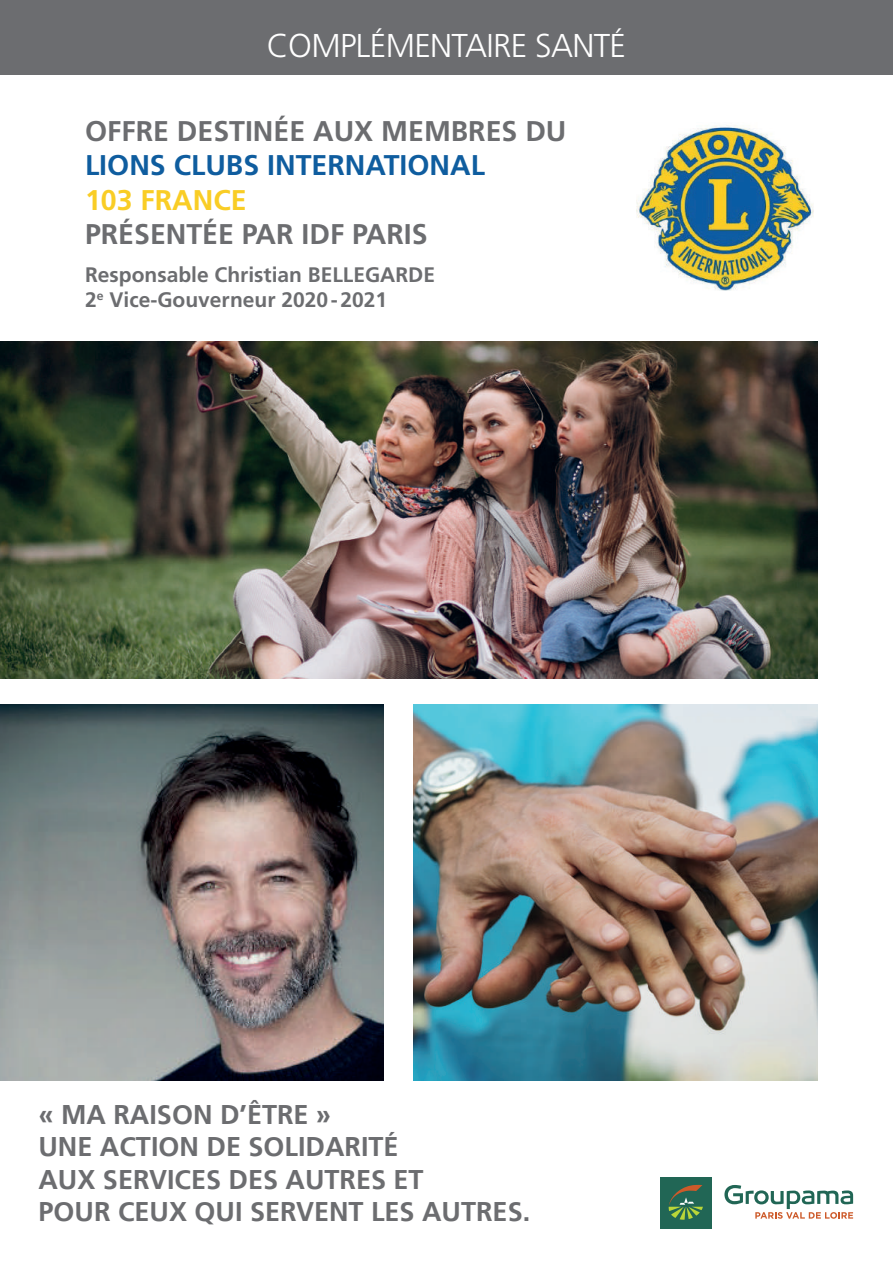
<style>
.page{position:relative;width:893px;height:1263px;background:#fff}
.page>*{position:absolute;margin:0;border:0;box-sizing:border-box;transform-origin:0 0}
.t1{font:300 33px "Frutiger LT Std";letter-spacing:-.02em;color:#fff}
.t2{font:700 28.5px "Frutiger LT Std";color:#6c6d70}
.t3{font:700 28.5px "Frutiger LT Std";color:#0f5d9f}
.t4{font:700 28.5px "Frutiger LT Std";color:#f9cd25}
.t5{font:700 27px/32.4px "Frutiger LT";color:#6c6d70}
.t6{font:700 27px "Frutiger LT";color:#6c6d70}
.t7{font:700 21px/25.2px "Frutiger LT Std";color:#6c6d70}
</style>
<div class="page">
<img style="left:413px;top:704px;width:405px;height:377px">
<img style="left:0;top:704px;width:384px;height:377px">
<img style="left:0;top:342px;width:818px;height:337px">
<div style="left:660px;top:1177px;width:52px;height:51px;background:#216655"></div>
<svg style="left:669px;top:1185px;width:34px;height:35px"></svg>
<svg style="left:724px;top:1185px;width:129px;height:34px"></svg>
<img style="left:636px;top:125px;width:178px;height:166px">
<div style="left:0;top:0;width:893px;height:74px;background:#6c6d70"></div>
<p class="t1" style="left:267px;top:27px;width:361px">COMPLÉMENTAIRE SANTÉ</p>
<p class="t2" style="left:85px;top:115px;width:483px">OFFRE DESTINÉE AUX MEMBRES DU</p>
<p class="t3" style="left:85px;top:149px;width:401px">LIONS CLUBS INTERNATIONAL</p>
<p class="t4" style="left:85px;top:183px;width:163px">103 FRANCE</p>
<p class="t2" style="left:85px;top:217px;width:344px">PRÉSENTÉE PAR IDF PARIS</p>
<p class="t7" style="left:85px;top:262px;width:352px">Responsable Christian BELLEGARDE<br>2<sup>e</sup> Vice-Gouverneur 2020-2021</p>
<p class="t6" style="left:38px;top:1099px;width:294px">« MA RAISON D’ÊTRE »</p>
<p class="t5" style="left:38px;top:1131px;width:493px">UNE ACTION DE SOLIDARITÉ<br>AUX SERVICES DES AUTRES ET<br>POUR CEUX QUI SERVENT LES AUTRES.</p>
</div>
